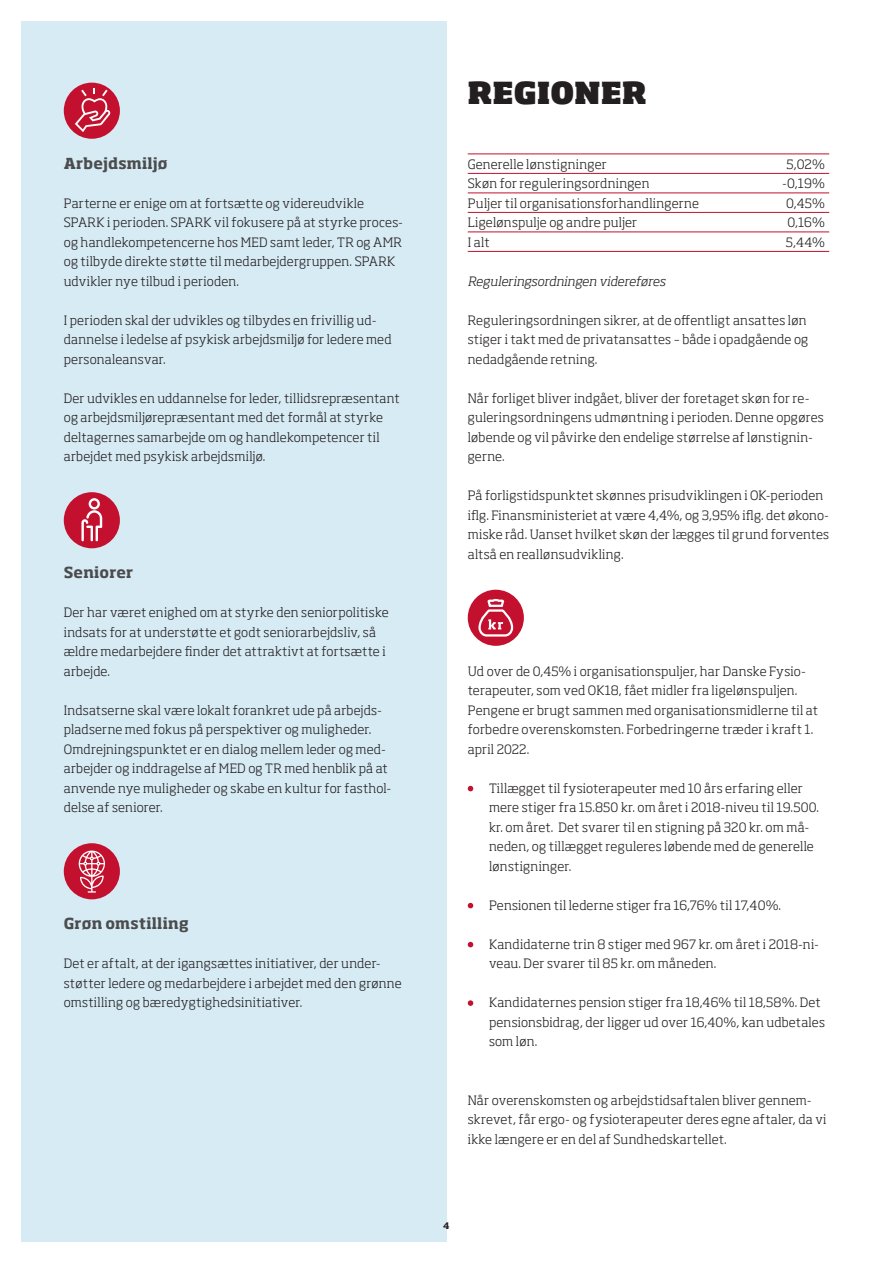
<style>
.page{position:relative;width:893px;height:1263px;background:#fff}
.page>*{position:absolute;margin:0;border:0;box-sizing:border-box;transform-origin:0 0}
.Rubrik{font:800 30px "Soho Std";letter-spacing:.015em;color:#231f20}
.mellemrubrik1{font:700 15px "Soho Std";letter-spacing:.01em;color:#4b4c4d}
.Brød{font:300 12.75px/19.5px "Soho Std";letter-spacing:.015em;color:#231f20}
.brød_punktopst{font:300 12.75px/19.5px "Soho Std";letter-spacing:.015em;color:#231f20}
.Brød-skema{font:300 12.75px "Soho Std";letter-spacing:.015em;color:#231f20}
.Brød-2{font:italic 300 12.75px "Soho Std";letter-spacing:.01em;color:#231f20}
.t1{font:700 9px "Soho Std";color:#231f20}
</style>
<div class="page">
<div style="left:21px;top:21px;width:425px;height:1221px;background:#d7ebf4"></div>
<div style="left:64px;top:83px;width:56px;height:56px;background:#c3102e;border-radius:50%"></div>
<svg style="left:75px;top:89px;width:36px;height:43px"></svg>
<div style="left:64px;top:492px;width:56px;height:56px;background:#c3102e;border-radius:50%"></div>
<svg style="left:81px;top:498px;width:21px;height:43px"></svg>
<div style="left:64px;top:843px;width:56px;height:56px;background:#c3102e;border-radius:50%"></div>
<svg style="left:78px;top:850px;width:27px;height:43px"></svg>
<hr style="left:468px;top:154px;width:361px;height:1px;background:#c3102e">
<hr style="left:468px;top:173px;width:361px;height:1px;background:#c3102e">
<hr style="left:468px;top:193px;width:361px;height:1px;background:#c3102e">
<hr style="left:468px;top:212px;width:361px;height:1px;background:#c3102e">
<hr style="left:468px;top:232px;width:361px;height:1px;background:#c3102e">
<hr style="left:468px;top:251px;width:361px;height:1px;background:#c3102e">
<div style="left:468px;top:590px;width:56px;height:56px;background:#c3102e;border-radius:50%"></div>
<svg style="left:477px;top:589px;width:37px;height:48px"></svg>
<svg style="left:468px;top:786px;width:5px;height:5px"></svg>
<svg style="left:468px;top:903px;width:5px;height:5px"></svg>
<svg style="left:468px;top:942px;width:5px;height:5px"></svg>
<svg style="left:468px;top:1000px;width:5px;height:6px"></svg>
<p class="mellemrubrik1" style="left:64px;top:154px;width:105px">Arbejdsmiljø</p>
<p class="Brød" style="left:64px;top:193px;width:341px">Parterne er enige om at fortsætte og videreudvikle SPARK i perioden. SPARK vil fokusere på at styrke proces&shy;og handlekompetencerne hos MED samt leder, TR og AMR og tilbyde direkte støtte til medarbejdergruppen. SPARK udvikler nye tilbud i perioden.</p>
<p class="Brød" style="left:64px;top:310px;width:329px">I perioden skal der udvikles og tilbydes en frivillig ud&shy;dannelse i ledelse af psykisk arbejdsmiljø for ledere med personaleansvar.</p>
<p class="Brød" style="left:64px;top:388px;width:337px">Der udvikles en uddannelse for leder, tillidsrepræsentant og arbejdsmiljørepræsentant med det formål at styrke deltagernes samarbejde om og handlekompetencer til arbejdet med psykisk arbejdsmiljø.</p>
<p class="mellemrubrik1" style="left:64px;top:563px;width:71px">Seniorer</p>
<p class="Brød" style="left:64px;top:603px;width:326px">Der har været enighed om at styrke den seniorpolitiske indsats for at understøtte et godt seniorarbejdsliv, så ældre medarbejdere finder det attraktivt at fortsætte i arbejde.</p>
<p class="Brød" style="left:64px;top:700px;width:329px">Indsatserne skal være lokalt forankret ude på arbejds&shy;pladserne med fokus på perspektiver og muligheder.<br>Omdrejningspunktet er en dialog mellem leder og med&shy;arbejder og inddragelse af MED og TR med henblik på at anvende nye muligheder og skabe en kultur for fasthol&shy;delse af seniorer.</p>
<p class="mellemrubrik1" style="left:64px;top:914px;width:126px">Grøn omstilling</p>
<p class="Brød" style="left:64px;top:954px;width:339px">Det er aftalt, at der igangsættes initiativer, der under&shy;støtter ledere og medarbejdere i arbejdet med den grønne omstilling og bæredygtighedsinitiativer.</p>
<p class="Rubrik" style="left:468px;top:73px;width:180px">REGIONER</p>
<p class="Brød-skema" style="left:468px;top:156px;width:141px">Generelle lønstigninger</p>
<p class="Brød-skema" style="left:787px;top:156px;width:40px">5,02%</p>
<p class="Brød-skema" style="left:468px;top:176px;width:183px">Skøn for reguleringsordningen</p>
<p class="Brød-skema" style="left:782px;top:176px;width:44px">-0,19%</p>
<p class="Brød-skema" style="left:468px;top:195px;width:233px">Puljer til organisationsforhandlingerne</p>
<p class="Brød-skema" style="left:786px;top:195px;width:40px">0,45%</p>
<p class="Brød-skema" style="left:468px;top:215px;width:171px">Ligelønspulje og andre puljer</p>
<p class="Brød-skema" style="left:788px;top:215px;width:39px">0,16%</p>
<p class="Brød-skema" style="left:468px;top:234px;width:23px">I alt</p>
<p class="Brød-skema" style="left:786px;top:234px;width:40px">5,44%</p>
<p class="Brød-2" style="left:468px;top:273px;width:199px">Reguleringsordningen videreføres</p>
<p class="Brød" style="left:468px;top:310px;width:342px">Reguleringsordningen sikrer, at de offentligt ansattes løn stiger i takt med de privatansattes – både i opadgående og nedadgående retning.</p>
<p class="Brød" style="left:468px;top:388px;width:358px">Når forliget bliver indgået, bliver der foretaget skøn for re&shy;guleringsordningens udmøntning i perioden. Denne opgøres løbende og vil påvirke den endelige størrelse af lønstignin&shy;gerne.</p>
<p class="Brød" style="left:468px;top:486px;width:363px">På forligstidspunktet skønnes prisudviklingen i OK-perioden iflg. Finansministeriet at være 4,4%, og 3,95% iflg. det økono&shy;miske råd. Uanset hvilket skøn der lægges til grund forventes altså en reallønsudvikling.</p>
<p class="Brød" style="left:468px;top:661px;width:352px">Ud over de 0,45% i organisationspuljer, har Danske Fysio&shy;terapeuter, som ved OK18, fået midler fra ligelønspuljen.<br>Pengene er brugt sammen med organisationsmidlerne til at forbedre overenskomsten. Forbedringerne træder i kraft 1. april 2022.</p>
<p class="brød_punktopst" style="left:489px;top:778px;width:331px">Tillægget til fysioterapeuter med 10 års erfaring eller mere stiger fra 15.850 kr. om året i 2018-niveu til 19.500. kr. om året. Det svarer til en stigning på 320 kr. om må&shy;neden, og tillægget reguleres løbende med de generelle lønstigninger.</p>
<p class="brød_punktopst" style="left:489px;top:895px;width:294px">Pensionen til lederne stiger fra 16,76% til 17,40%.</p>
<p class="brød_punktopst" style="left:489px;top:934px;width:332px">Kandidaterne trin 8 stiger med 967 kr. om året i 2018-ni&shy;veau. Der svarer til 85 kr. om måneden.</p>
<p class="brød_punktopst" style="left:489px;top:993px;width:337px">Kandidaternes pension stiger fra 18,46% til 18,58%. Det pensionsbidrag, der ligger ud over 16,40%, kan udbetales som løn.</p>
<p class="Brød" style="left:468px;top:1090px;width:360px">Når overenskomsten og arbejdstidsaftalen bliver gennem&shy;skrevet, får ergo- og fysioterapeuter deres egne aftaler, da vi ikke længere er en del af Sundhedskartellet.</p>
<p class="t1" style="left:443px;top:1220px;width:8px">4</p>
</div>
